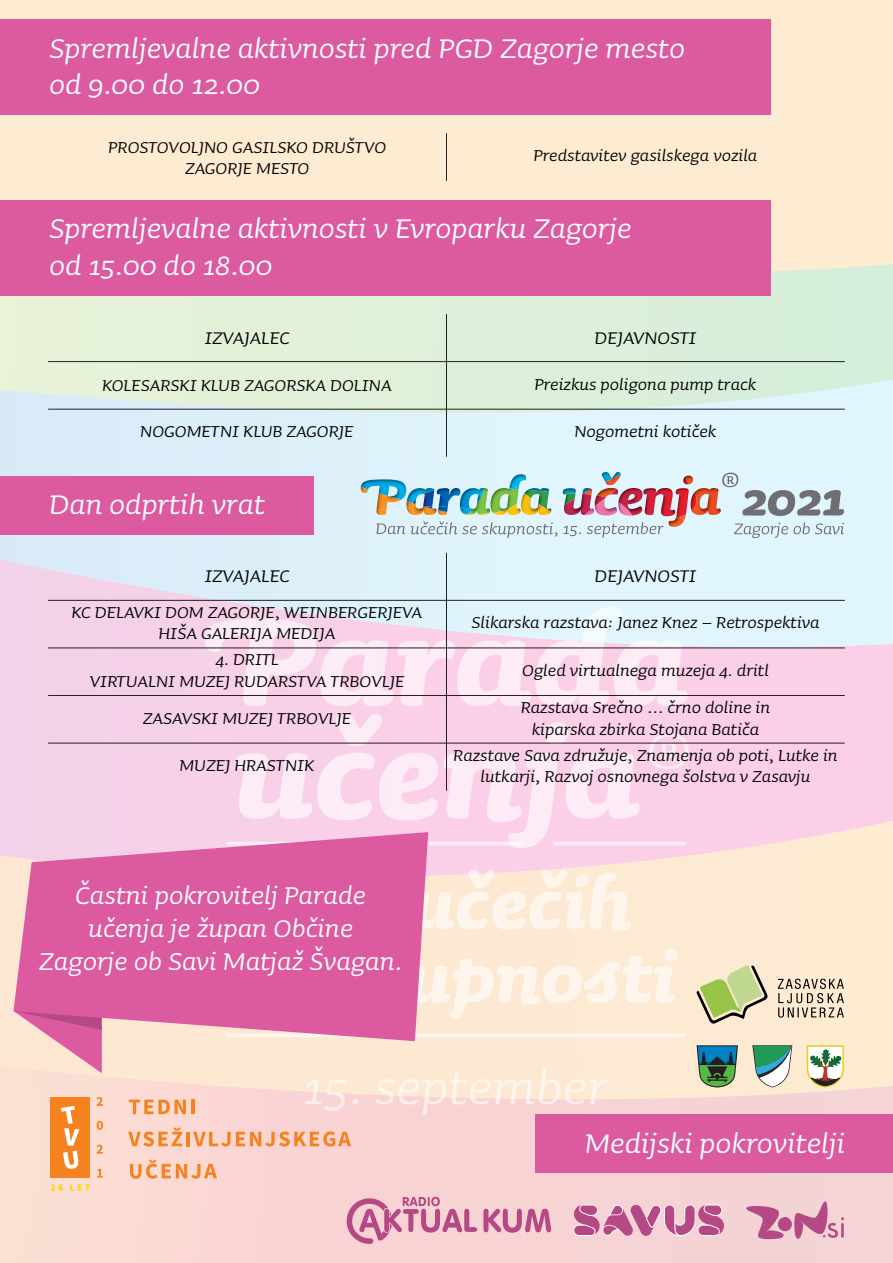
<style>
.page{position:relative;width:893px;height:1263px;background:#fff}
.page>*{position:absolute;margin:0;border:0;box-sizing:border-box;transform-origin:0 0}
.t1{font:italic 36px/36.6px "Sauna Pro";color:#fff}
.t2{font:italic 32.4px/32.8px "Sauna Pro";color:#fff;text-align:center}
.t3{font:italic 22.5px "Sauna Pro";color:#020203}
.t4{font:italic 21px/21.3px "Sauna Pro";color:#020203;text-align:center}
</style>
<div class="page">
<div style="left:0;top:0;width:893px;height:1263px;background:#fff;opacity:.8"></div>
<svg style="left:205px;top:606px;width:483px;height:100px;background:#f3e2f0"></svg>
<svg style="left:236px;top:714px;width:403px;height:134px;background:#f9d9eb"></svg>
<svg style="left:428px;top:870px;width:203px;height:61px;background:#fdeede"></svg>
<svg style="left:428px;top:947px;width:250px;height:70px;background:#fdeddb"></svg>
<hr style="left:227px;top:1033px;width:459px;height:4px;background:#fef6ed;border-radius:2px">
<hr style="left:227px;top:842px;width:296px;height:3px;background:#fdebf5;border-radius:2px">
<hr style="left:553px;top:842px;width:133px;height:3px;background:#fdebf5;border-radius:2px">
<svg style="left:649px;top:733px;width:39px;height:36px"></svg>
<svg style="left:305px;top:1079px;width:53px;height:31px;background:#fbe1d9"></svg>
<svg style="left:375px;top:1068px;width:233px;height:47px;background:#fbe3d7"></svg>
<div style="left:0;top:19px;width:770px;height:96px;background:#db5aa0"></div>
<hr style="left:446px;top:133px;width:1px;height:48px;background:#231f20">
<div style="left:0;top:200px;width:770px;height:96px;background:#db5aa0"></div>
<hr style="left:446px;top:314px;width:1px;height:143px;background:#231f20">
<hr style="left:48px;top:361px;width:797px;height:1px;background:#231f20">
<hr style="left:48px;top:409px;width:797px;height:1px;background:#231f20">
<hr style="left:48px;top:600px;width:797px;height:1px;background:#231f20">
<hr style="left:48px;top:647px;width:797px;height:1px;background:#231f20">
<div style="left:0;top:476px;width:314px;height:58px;background:#db5aa0"></div>
<hr style="left:446px;top:553px;width:1px;height:238px;background:#231f20">
<svg style="left:13px;top:1041px;width:92px;height:32px;background:#f4c3c5"></svg>
<svg style="left:13px;top:832px;width:415px;height:209px;background:#df6ea9"></svg>
<div style="left:536px;top:1115px;width:357px;height:58px;background:#db5aa0"></div>
<svg style="left:346px;top:1197px;width:131px;height:47px;background:#e2a5b9"></svg>
<svg style="left:483px;top:1209px;width:68px;height:24px;background:#d389a9"></svg>
<svg style="left:733px;top:1188px;width:111px;height:56px;background:#e4b1c1"></svg>
<svg style="left:573px;top:1204px;width:151px;height:33px;background:#d38cad"></svg>
<svg style="left:129px;top:1099px;width:57px;height:15px"></svg>
<hr style="left:191px;top:1099px;width:4px;height:15px;background:#f5821f">
<svg style="left:128px;top:1127px;width:54px;height:19px"></svg>
<hr style="left:186px;top:1132px;width:4px;height:14px;background:#f5821f">
<svg style="left:193px;top:1131px;width:158px;height:15px;background:#f8b38a"></svg>
<svg style="left:130px;top:1159px;width:87px;height:20px;background:#f8bc98"></svg>
<div style="left:51px;top:1097px;width:39px;height:81px;background:#f5821f"></div>
<svg style="left:61px;top:1106px;width:18px;height:63px"></svg>
<svg style="left:51px;top:1184px;width:12px;height:7px"></svg>
<svg style="left:70px;top:1184px;width:20px;height:7px"></svg>
<svg style="left:97px;top:1097px;width:6px;height:9px"></svg>
<svg style="left:97px;top:1121px;width:6px;height:9px"></svg>
<svg style="left:97px;top:1145px;width:6px;height:8px"></svg>
<svg style="left:97px;top:1169px;width:6px;height:8px"></svg>
<svg style="left:778px;top:979px;width:66px;height:38px;background:#c4b6a2"></svg>
<svg style="left:696px;top:965px;width:73px;height:60px;background:#c6cb97"></svg>
<svg style="left:752px;top:1045px;width:40px;height:42px"></svg>
<svg style="left:807px;top:1045px;width:50px;height:42px"></svg>
<svg style="left:697px;top:1045px;width:41px;height:42px;background:#427d72"></svg>
<img style="left:692px;top:488px;width:29px;height:27px">
<img style="left:669px;top:514px;width:17px;height:13px">
<img style="left:521px;top:496px;width:30px;height:19px">
<img style="left:493px;top:503px;width:28px;height:12px">
<img style="left:484px;top:488px;width:34px;height:25px">
<img style="left:528px;top:472px;width:93px;height:22px">
<img style="left:597px;top:475px;width:24px;height:22px">
<svg style="left:683px;top:476px;width:10px;height:8px"></svg>
<img style="left:643px;top:488px;width:32px;height:28px">
<img style="left:632px;top:502px;width:10px;height:13px">
<img style="left:676px;top:488px;width:13px;height:30px">
<img style="left:691px;top:492px;width:5px;height:18px">
<img style="left:524px;top:490px;width:27px;height:21px">
<svg style="left:563px;top:493px;width:12px;height:12px"></svg>
<img style="left:564px;top:494px;width:18px;height:21px">
<img style="left:618px;top:502px;width:14px;height:14px">
<svg style="left:582px;top:489px;width:36px;height:26px"></svg>
<svg style="left:504px;top:483px;width:21px;height:13px"></svg>
<img style="left:510px;top:474px;width:16px;height:15px">
<img style="left:361px;top:479px;width:83px;height:7px">
<img style="left:448px;top:488px;width:36px;height:20px">
<svg style="left:361px;top:486px;width:87px;height:29px;background:#9db6b8"></svg>
<svg style="left:460px;top:507px;width:29px;height:8px"></svg>
<svg style="left:376px;top:523px;width:29px;height:11px"></svg>
<svg style="left:411px;top:521px;width:146px;height:17px;background:#ccdde5"></svg>
<svg style="left:563px;top:526px;width:18px;height:10px"></svg>
<svg style="left:587px;top:522px;width:77px;height:16px"></svg>
<svg style="left:722px;top:473px;width:122px;height:43px;background:#bccad1"></svg>
<svg style="left:734px;top:522px;width:110px;height:16px;background:#cbdce3"></svg>
<hr style="left:48px;top:695px;width:797px;height:1px;background:#231f20">
<hr style="left:48px;top:743px;width:797px;height:1px;background:#231f20">
<h1 class="t1" style="left:49px;top:27px;width:638px">Spremljevalne aktivnosti pred PGD Zagorje mesto od 9.00 do 12.00</h1>
<p class="t4" style="left:108px;top:135px;width:280px">PROSTOVOLJNO GASILSKO DRUŠTVO<br>ZAGORJE MESTO</p>
<p class="t4" style="left:533px;top:143px;width:225px">Predstavitev gasilskega vozila</p>
<h1 class="t1" style="left:49px;top:208px;width:584px">Spremljevalne aktivnosti v Evroparku Zagorje od 15.00 do 18.00</h1>
<p class="t3" style="left:205px;top:323px;width:87px">IZVAJALEC</p>
<p class="t3" style="left:595px;top:323px;width:103px">DEJAVNOSTI</p>
<p class="t4" style="left:102px;top:373px;width:291px">KOLESARSKI KLUB ZAGORSKA DOLINA</p>
<p class="t4" style="left:140px;top:419px;width:215px">NOGOMETNI KLUB ZAGORJE</p>
<h1 class="t1" style="left:49px;top:484px;width:217px">Dan odprtih vrat</h1>
<p class="t4" style="left:534px;top:372px;width:223px">Preizkus poligona pump track</p>
<p class="t4" style="left:574px;top:419px;width:143px">Nogometni kotiček</p>
<p class="t3" style="left:205px;top:561px;width:87px">IZVAJALEC</p>
<p class="t3" style="left:595px;top:561px;width:103px">DEJAVNOSTI</p>
<p class="t4" style="left:72px;top:600px;width:352px">KC DELAVKI DOM ZAGORJE, WEINBERGERJEVA<br>HIŠA GALERIJA MEDIJA</p>
<p class="t4" style="left:472px;top:610px;width:350px">Slikarska razstava: Janez Knez – Retrospektiva</p>
<p class="t4" style="left:90px;top:647px;width:316px">4. DRITL<br>VIRTUALNI MUZEJ RUDARSTVA TRBOVLJE</p>
<p class="t4" style="left:522px;top:658px;width:248px">Ogled virtualnega muzeja 4. dritl</p>
<p class="t4" style="left:143px;top:706px;width:210px">ZASAVSKI MUZEJ TRBOVLJE</p>
<p class="t4" style="left:521px;top:695px;width:251px">Razstava Srečno … črno doline in kiparska zbirka Stojana Batiča</p>
<p class="t4" style="left:453px;top:743px;width:386px">Razstave Sava združuje, Znamenja ob poti, Lutke in lutkarji, Razvoj osnovnega šolstva v Zasavju</p>
<p class="t4" style="left:179px;top:753px;width:136px">MUZEJ HRASTNIK</p>
<h2 class="t2" style="left:39px;top:876px;width:365px">Častni pokrovitelj Parade učenja je župan Občine<br>Zagorje ob Savi Matjaž Švagan.</h2>
<h1 class="t1" style="left:585px;top:1122px;width:262px">Medijski pokrovitelji</h1>
</div>
